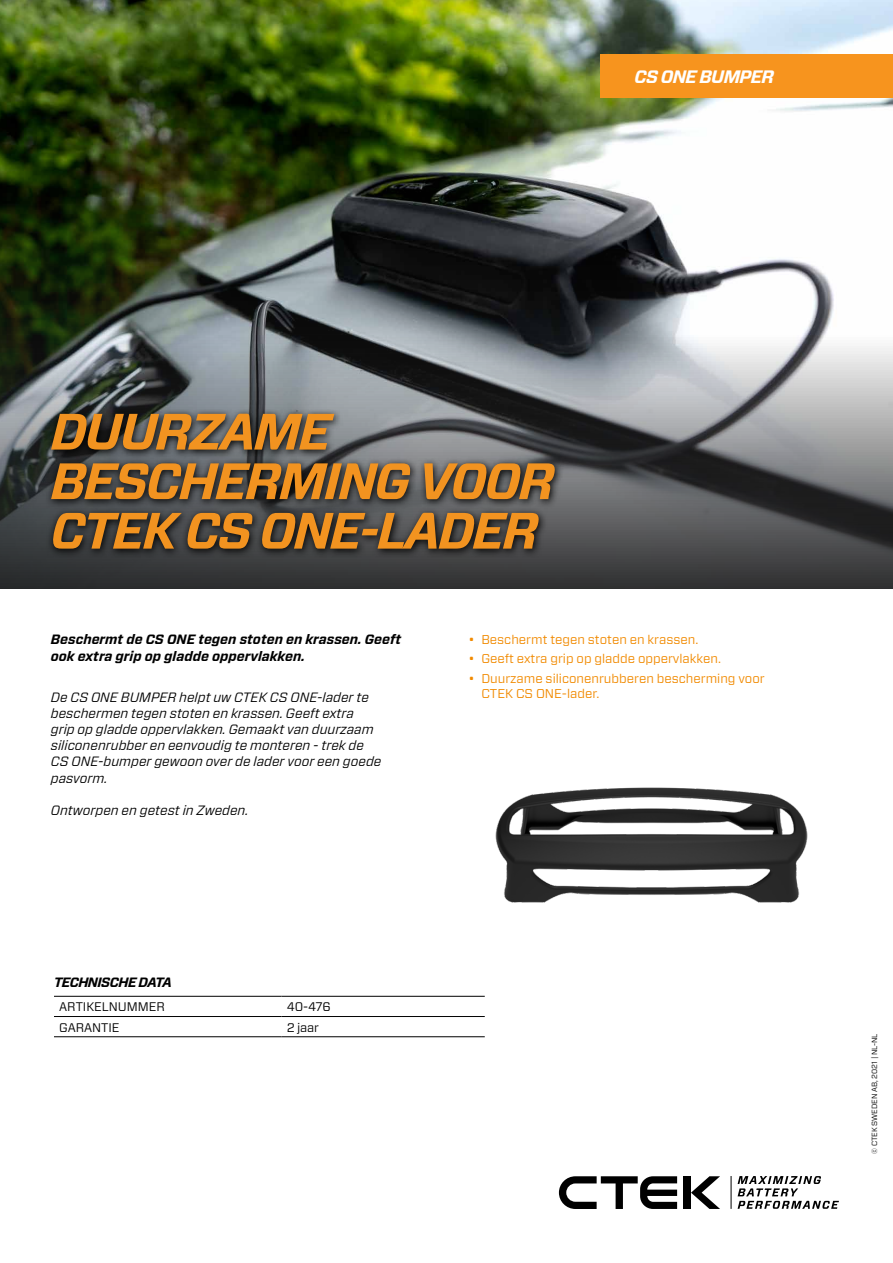
<style>
.page{position:relative;width:893px;height:1263px;background:#fff}
.page>*{position:absolute;margin:0;border:0;box-sizing:border-box;transform-origin:0 0}
.t1{font:italic 700 51px/49.5px "Forza";letter-spacing:-.04em;color:#f29320}
.t2{font:italic 700 18px "Forza";letter-spacing:-.04em;color:#fff}
.t3{font:italic 13.5px/16.2px "Forza";color:#000}
.t4{font:italic 700 13.5px/16.2px "Forza";color:#000}
.t5{font:italic 700 13.5px "Forza";letter-spacing:-.04em;color:#000}
.t6{font:12.75px/15.3px "Forza";color:#f18a00}
.t7{font:12.45px "Forza";color:#000}
.t8{font:7.5px "Forza";color:#000}
</style>
<div class="page">
<img style="left:0;top:0;width:893px;height:589px">
<div style="left:684px;top:1176px;width:7px;height:33px;background:#000"></div>
<svg style="left:691px;top:1176px;width:29px;height:33px"></svg>
<svg style="left:559px;top:1176px;width:118px;height:33px"></svg>
<svg style="left:738px;top:1176px;width:101px;height:33px"></svg>
<hr style="left:731px;top:1176px;width:1px;height:33px;background:#000">
<div style="left:600px;top:54px;width:293px;height:43px;background:#f7941e"></div>
<img style="left:495px;top:787px;width:313px;height:116px">
<hr style="left:54px;top:996px;width:228px;height:1px;background:#000">
<hr style="left:282px;top:996px;width:203px;height:1px;background:#000">
<hr style="left:54px;top:1016px;width:228px;height:1px;background:#000">
<hr style="left:282px;top:1016px;width:203px;height:1px;background:#000">
<hr style="left:54px;top:1036px;width:228px;height:1px;background:#000">
<hr style="left:282px;top:1036px;width:203px;height:1px;background:#000">
<svg style="left:45px;top:407px;width:519px;height:151px;background:#3f4143"></svg>
<h2 class="t2" style="left:634px;top:64px;width:141px">CS ONE BUMPER</h2>
<h1 class="t1" style="left:51px;top:407px;width:505px">DUURZAME<br>BESCHERMING VOOR<br>CTEK CS ONE-LADER</h1>
<p class="t4" style="left:51px;top:632px;width:352px">Beschermt de CS ONE tegen stoten en krassen. Geeft ook extra grip op gladde oppervlakken.</p>
<p class="t3" style="left:51px;top:688px;width:332px">De CS ONE BUMPER helpt uw CTEK CS ONE-lader te beschermen tegen stoten en krassen. Geeft extra<br>grip op gladde oppervlakken. Gemaakt van duurzaam siliconenrubber en eenvoudig te monteren - trek de CS ONE-bumper gewoon over de lader voor een goede pasvorm.</p>
<p class="t3" style="left:51px;top:802px;width:199px">Ontworpen en getest in Zweden.</p>
<p class="t5" style="left:54px;top:973px;width:120px">TECHNISCHE DATA</p>
<p class="t7" style="left:59px;top:998px;width:107px">ARTIKELNUMMER</p>
<p class="t7" style="left:287px;top:998px;width:46px">40-476</p>
<p class="t7" style="left:59px;top:1019px;width:62px">GARANTIE</p>
<p class="t7" style="left:287px;top:1019px;width:34px">2 jaar</p>
<p class="t6" style="left:469px;top:631px;width:231px">• Beschermt tegen stoten en krassen.</p>
<p class="t6" style="left:469px;top:651px;width:254px">• Geeft extra grip op gladde oppervlakken.</p>
<p class="t6" style="left:481px;top:671px;width:285px;text-indent:-13px">• Duurzame siliconenrubberen bescherming voor<br>CTEK CS ONE-lader.</p>
<p class="t8" style="left:870px;top:1153px;width:122px;rotate:-90deg">© CTEK SWEDEN AB, 2021 | NL-NL</p>
</div>
